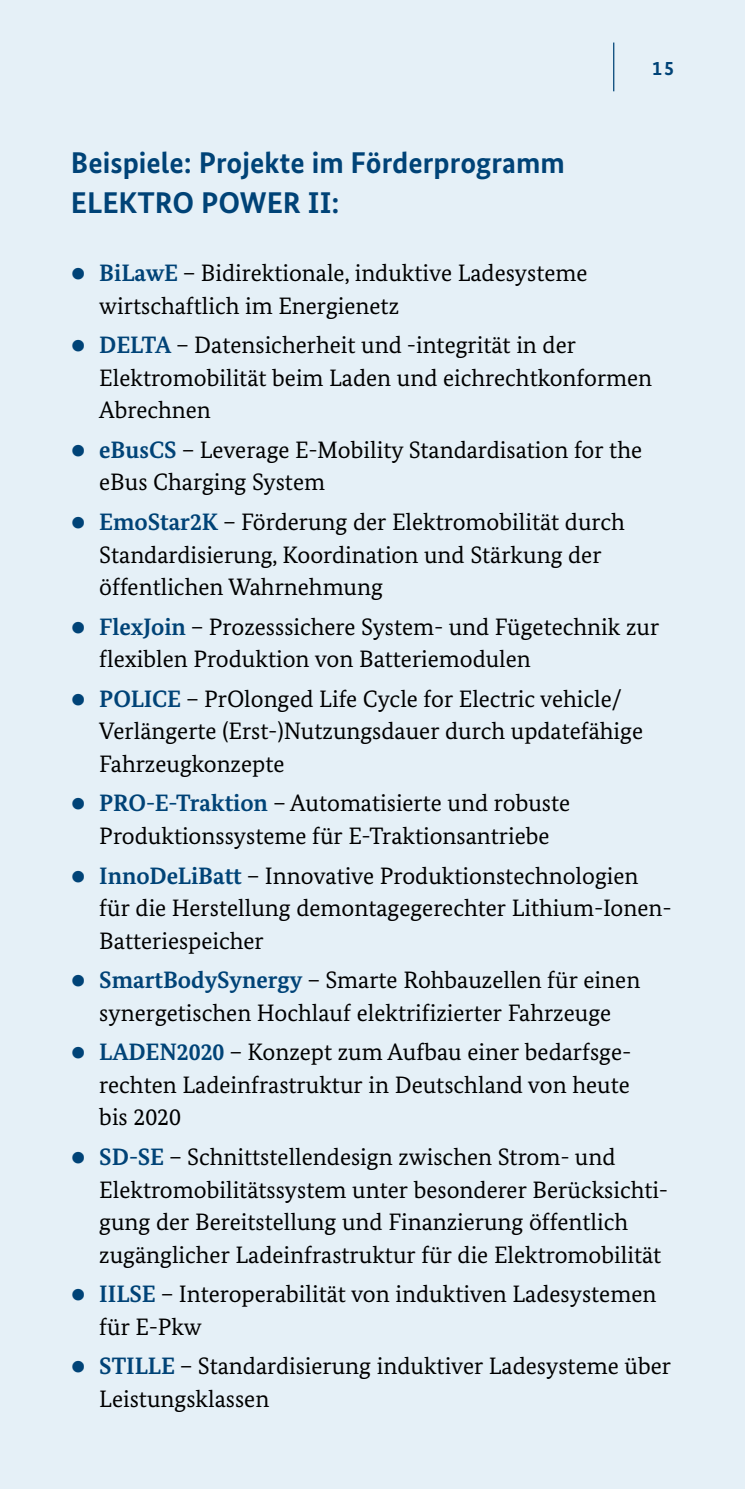
<style>
.page{position:relative;width:745px;height:1489px;background:#fff}
.page>*{position:absolute;margin:0;border:0;box-sizing:border-box;transform-origin:0 0}
.t1{font:700 30px/40px "Bundes Sans";color:#004377}
.t2{font:23.75px/32.5px "Bundes Serif";color:#000}
.t3{font:700 20px "Bundes Sans";color:#004377}
.s1{color:#004377}
.s2{font-weight:700;color:#004377}
</style>
<div class="page">
<div style="left:0;top:0;width:744px;height:1488px;background:#e5f0f7"></div>
<hr style="left:612px;top:43px;width:2px;height:48px;background:#004377">
<h3 class="t1" style="left:71px;top:143px;width:495px">Beispiele: Projekte im Förderprogramm<br>ELEKTRO POWER II:</h3>
<p class="t3" style="left:651px;top:56px;width:24px">15</p>
<p class="t2" style="left:99px;top:256px;width:489px;text-indent:-28px"><span class="s1">•</span> <span class="s2">BiLawE</span> – Bidirektionale, induktive Ladesysteme wirtschaftlich im Energienetz</p>
<p class="t2" style="left:99px;top:328px;width:554px;text-indent:-28px"><span class="s1">•</span> <span class="s2">DELTA</span> – Datensicherheit und -integrität in der<br>Elektromobilität beim Laden und eichrechtkonformen<br>Abrechnen</p>
<p class="t2" style="left:99px;top:433px;width:544px;text-indent:-28px"><span class="s1">•</span> <span class="s2">eBusCS</span> – Leverage E-Mobility Standardisation for the eBus Charging System</p>
<p class="t2" style="left:99px;top:505px;width:526px;text-indent:-28px"><span class="s1">•</span> <span class="s2">EmoStar2K</span> – Förderung der Elektromobilität durch<br>Standardisierung, Koordination und Stärkung der öffentlichen Wahrnehmung</p>
<p class="t2" style="left:99px;top:610px;width:561px;text-indent:-28px"><span class="s1">•</span> <span class="s2">FlexJoin</span> – Prozesssichere System- und Fügetechnik zur flexiblen Produktion von Batteriemodulen</p>
<p class="t2" style="left:99px;top:682px;width:545px;text-indent:-28px"><span class="s1">•</span> <span class="s2">POLICE</span> – PrOlonged Life Cycle for Electric vehicle/<br>Verlängerte (Erst-)Nutzungsdauer durch updatefähige<br>Fahrzeugkonzepte</p>
<p class="t2" style="left:71px;top:786px;width:500px;text-align:center"><span class="s1">•</span> <span class="s2">PRO-E-Traktion</span> – Automatisierte und robuste<br>Produktionssysteme für E-Traktionsantriebe</p>
<p class="t2" style="left:99px;top:858px;width:573px;text-indent:-28px"><span class="s1">•</span> <span class="s2">InnoDeLiBatt</span> – Innovative Produktionstechnologien für die Herstellung demontagegerechter Lithium-Ionen-<br>Batteriespeicher</p>
<p class="t2" style="left:71px;top:963px;width:570px;text-align:center"><span class="s1">•</span> <span class="s2">SmartBodySynergy</span> – Smarte Rohbauzellen für einen synergetischen Hochlauf elektrifizierter Fahrzeuge</p>
<p class="t2" style="left:99px;top:1035px;width:533px;text-align:justify;text-indent:-28px"><span class="s1">•</span> <span class="s2">LADEN2020</span> – Konzept zum Aufbau einer bedarfsge&shy;rechten Ladeinfrastruktur in Deutschland von heute bis 2020</p>
<p class="t2" style="left:99px;top:1140px;width:570px;text-indent:-28px"><span class="s1">•</span> <span class="s2">SD-SE</span> – Schnittstellendesign zwischen Strom- und Elektromobilitätssystem unter besonderer Berücksichti&shy;gung der Bereitstellung und Finanzierung öffentlich zugänglicher Ladeinfrastruktur für die Elektromobilität</p>
<p class="t2" style="left:99px;top:1277px;width:558px;text-indent:-28px"><span class="s1">•</span> <span class="s2">IILSE</span> – Interoperabilität von induktiven Ladesystemen für E-Pkw</p>
<p class="t2" style="left:99px;top:1349px;width:572px;text-indent:-28px"><span class="s1">•</span> <span class="s2">STILLE</span> – Standardisierung induktiver Ladesysteme über<br>Leistungsklassen</p>
</div>
